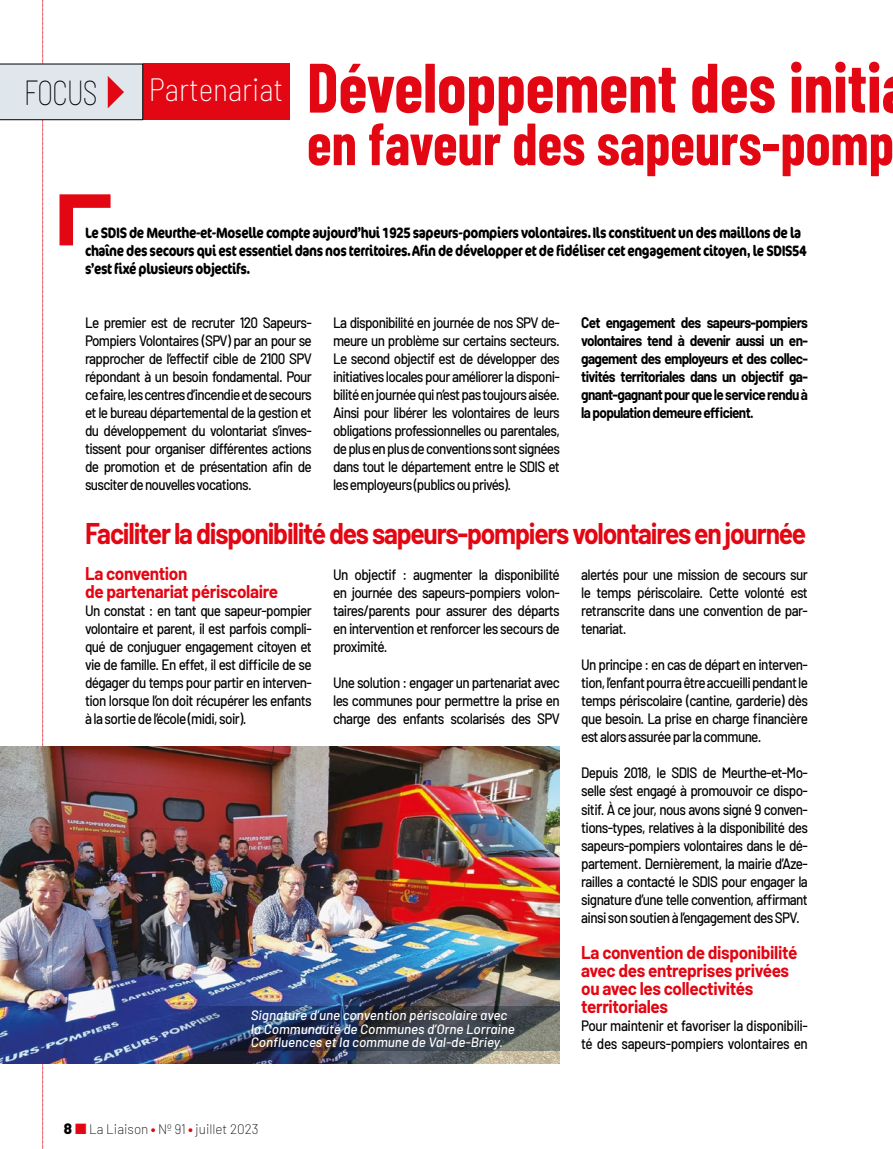
<style>
.page{position:relative;width:893px;height:1149px;background:#fff}
.page>*{position:absolute;margin:0;border:0;box-sizing:border-box;transform-origin:0 0}
.t1{font:700 69.75px "Barlow Condensed";color:#e30613;scale:.95 1}
.t2{font:700 59.4px "Barlow Condensed";color:#e30613;scale:.95 1}
.t3{font:100 semi-condensed 35.55px "Barlow";letter-spacing:-.04em;color:#000;scale:.85 1}
.t4{font:200 semi-condensed 31.5px "Barlow";color:#fff}
.t5{font:700 29.25px "Barlow";letter-spacing:-.045em;color:#e30613;scale:.9 1}
.t6{font:700 18px/18px "Barlow";letter-spacing:-.02em;color:#e30613;scale:.95 1}
.t7{font:500 15px/18px "Barlow";letter-spacing:-.045em;color:#000;text-align:justify;scale:.9 1}
.t8{font:700 15px/18px "Cocon OT";letter-spacing:-.03em;color:#000;scale:.8 1}
.t9{font:700 15px/18px "Barlow";letter-spacing:-.045em;color:#000;text-align:justify;scale:.9 1}
.t10{font:italic 500 13.5px/13.5px "Barlow";color:#fff}
.t11{font:200 13.5px "Barlow";color:#000}
.s1{font-weight:800;font-size:15px}
.s2{color:#e30613}
.s3{font-family:"Barlow Condensed";font-weight:900;color:#e30613}
</style>
<div class="page">
<div style="left:143px;top:64px;width:146px;height:56px;background:#e30613"></div>
<svg style="left:0;top:0;width:143px;height:1149px"></svg>
<img style="left:0;top:746px;width:560px;height:317px">
<img style="left:149px;top:1006px;width:411px;height:44px">
<h3 class="t3" style="left:24px;top:66px;width:88px">FOCUS</h3>
<h3 class="t4" style="left:149px;top:67px;width:136px">Partenariat</h3>
<h1 class="t1" style="left:307px;top:38px;width:606px">Développement des initi</h1>
<h2 class="t2" style="left:307px;top:101px;width:619px">en faveur des sapeurs-pomp</h2>
<p class="t8" style="left:85px;top:224px;width:904px">Le SDIS de Meurthe-et-Moselle compte aujourd’hui 1925 sapeurs-pompiers volontaires. Ils constituent un des maillons de la chaîne des secours qui est essentiel dans nos territoires. Afin de développer et de fidéliser cet engagement citoyen, le SDIS54 s’est fixé plusieurs objectifs.</p>
<p class="t7" style="left:85px;top:312px;width:253px">Le premier est de recruter 120 Sapeurs-Pompiers Volontaires (SPV) par an pour se rapprocher de l’effectif cible de 2100 SPV répondant à un besoin fondamental. Pour ce faire, les centres d’incendie et de secours et le bureau départemental de la gestion et du développement du volontariat s’inves&shy;tissent pour organiser différentes actions de promotion et de présentation afin de susciter de nouvelles vocations.</p>
<p class="t7" style="left:333px;top:312px;width:254px">La disponibilité en journée de nos SPV de&shy;meure un problème sur certains secteurs.<br>Le second objectif est de développer des initiatives locales pour améliorer la disponi&shy;bilité en journée qui n’est pas toujours aisée.<br>Ainsi pour libérer les volontaires de leurs obligations professionnelles ou parentales, de plus en plus de conventions sont signées dans tout le département entre le SDIS et les employeurs (publics ou privés).</p>
<p class="t9" style="left:581px;top:312px;width:253px">Cet engagement des sapeurs-pompiers volontaires tend à devenir aussi un en&shy;gagement des employeurs et des collec&shy;tivités territoriales dans un objectif ga&shy;gnant-gagnant pour que le service rendu à la population demeure efficient.</p>
<h3 class="t5" style="left:85px;top:512px;width:803px">Faciliter la disponibilité des sapeurs-pompiers volontaires en journée</h3>
<p class="t6" style="left:85px;top:563px;width:205px">La convention<br>de partenariat périscolaire</p>
<p class="t7" style="left:85px;top:600px;width:253px">Un constat : en tant que sapeur-pompier volontaire et parent, il est parfois compli&shy;qué de conjuguer engagement citoyen et vie de famille. En effet, il est difficile de se dégager du temps pour partir en interven&shy;tion lorsque l’on doit récupérer les enfants à la sortie de l’école (midi, soir).</p>
<p class="t7" style="left:333px;top:564px;width:253px">Un objectif : augmenter la disponibilité en journée des sapeurs-pompiers volon&shy;taires/parents pour assurer des départs en intervention et renforcer les secours de proximité.</p>
<p class="t7" style="left:333px;top:672px;width:253px">Une solution : engager un partenariat avec les communes pour permettre la prise en charge des enfants scolarisés des SPV</p>
<p class="t10" style="left:251px;top:1006px;width:266px">Signature d’une convention périscolaire avec la Communauté de Communes d’Orne Lorraine<br>Confluences et la commune de Val-de-Briey.</p>
<p class="t7" style="left:581px;top:564px;width:253px">alertés pour une mission de secours sur le temps périscolaire. Cette volonté est retranscrite dans une convention de par&shy;tenariat.</p>
<p class="t7" style="left:581px;top:654px;width:253px">Un principe : en cas de départ en interven&shy;tion, l’enfant pourra être accueilli pendant le temps périscolaire (cantine, garderie) dès que besoin. La prise en charge financière est alors assurée par la commune.</p>
<p class="t7" style="left:581px;top:762px;width:253px">Depuis 2018, le SDIS de Meurthe-et-Mo&shy;selle s’est engagé à promouvoir ce dispo&shy;sitif. À ce jour, nous avons signé 9 conven&shy;tions-types, relatives à la disponibilité des sapeurs-pompiers volontaires dans le dé&shy;partement. Dernièrement, la mairie d’Aze&shy;railles a contacté le SDIS pour engager la signature d’une telle convention, affirmant ainsi son soutien à l’engagement des SPV.</p>
<p class="t6" style="left:581px;top:941px;width:229px">La convention de disponibilité avec des entreprises privées ou avec les collectivités territoriales</p>
<p class="t7" style="left:581px;top:1014px;width:253px">Pour maintenir et favoriser la disponibili&shy;té des sapeurs-pompiers volontaires en</p>
<p class="t11" style="left:64px;top:1119px;width:196px"><span class="s1">8</span> <span class="s2">■</span> La Liaison <span class="s3">•</span> Nº 91 <span class="s3">•</span> juillet 2023</p>
</div>
